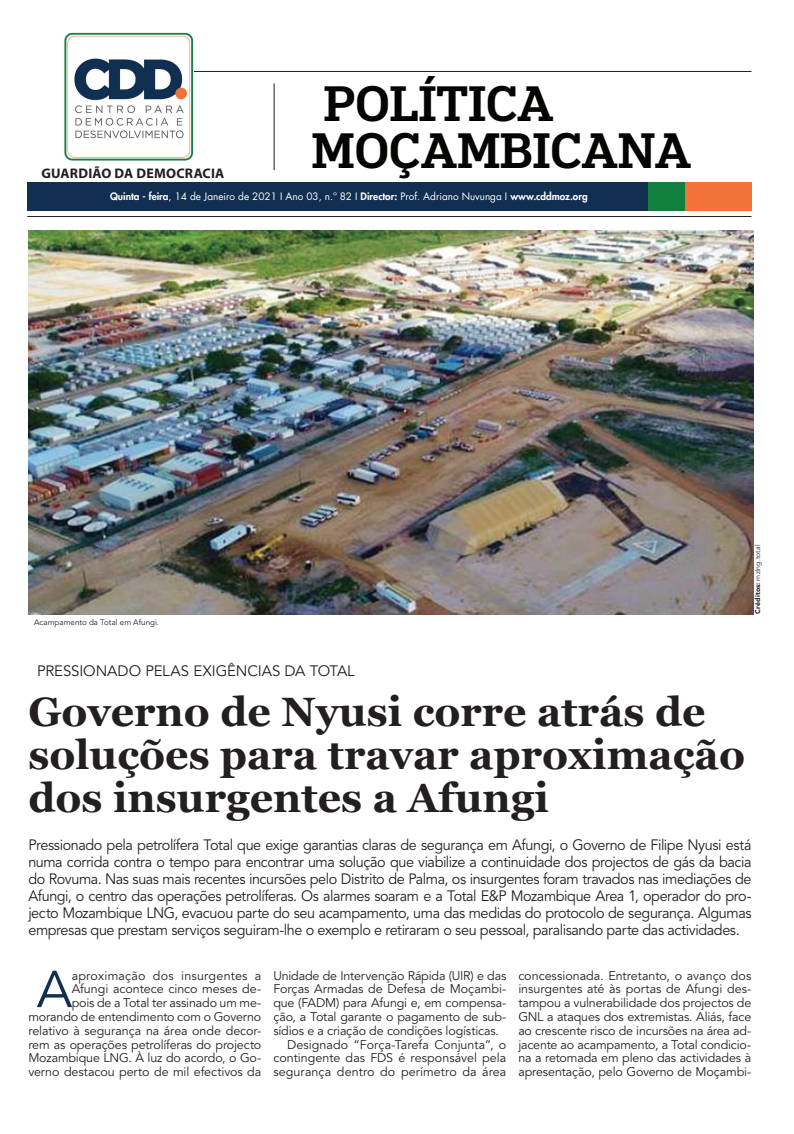
<style>
.page{position:relative;width:794px;height:1134px;background:#fff}
.page>*{position:absolute;margin:0;border:0;box-sizing:border-box;transform-origin:0 0}
.t1{font:51.5px "Avenir LT Std";color:#112f51}
.t2{font:500 47px "Popular";color:#040503}
.t3{font:700 41px/43px "Georgia";color:#231f20}
.t4{font:15px/17px "Avenir LT Std";letter-spacing:-.025em;color:#231f20;text-align:justify;scale:.96 1}
.t5{font:15px "Avenir LT Std";letter-spacing:-.005em;color:#231f20}
.t6{font:700 13.9px "Myriad Pro";letter-spacing:.015em;color:#231f20}
.t7{font:12.5px/13.8px "Avenir LT Std";letter-spacing:-.01em;color:#231f20;text-align:right}
.t8{font:10px "Futura LT";color:#fff}
.t9{font:8px "Avenir LT Std";letter-spacing:.005em;color:#231f20}
.t10{font:7px "Avenir LT Std";letter-spacing:.015em;color:#231f20}
.s1{font-weight:800}
.s2{font-weight:900}
</style>
<div class="page">
<div style="left:27px;top:182px;width:724px;height:29px;background:#112f51"></div>
<hr style="left:82px;top:71px;width:669px;height:1px;background:#231f20">
<hr style="left:27px;top:216px;width:724px;height:1px;background:#231f20">
<div style="left:648px;top:182px;width:103px;height:29px;background:#f37239"></div>
<div style="left:648px;top:182px;width:37px;height:29px;background:#11803f"></div>
<hr style="left:274px;top:83px;width:1px;height:87px;background:#231f20">
<img style="left:65px;top:32px;width:128px;height:128px">
<img style="left:28px;top:230px;width:725px;height:384px">
<h2 class="t2" style="left:324px;top:72px;width:232px">POLÍTICA</h2>
<h2 class="t2" style="left:312px;top:119px;width:381px">MOÇAMBICANA</h2>
<p class="t8" style="left:110px;top:190px;width:479px"><span class="s1">Quinta - feira</span>, 14 de Janeiro de 2021 I Ano 03, n.º 82 I <span class="s1">Director:</span> Prof. Adriano Nuvunga I <span class="s1">www.cddmoz.org</span></p>
<p class="t6" style="left:41px;top:164px;width:184px">GUARDIÃO DA DEMOCRACIA</p>
<p class="t9" style="left:34px;top:618px;width:127px">Acampamento da Total em Afungi.</p>
<p class="t5" style="left:37px;top:663px;width:319px">PRESSIONADO PELAS EXIGÊNCIAS DA TOTAL</p>
<p class="t10" style="left:754px;top:614px;width:71px;rotate:-90deg"><span class="s2">Créditos:</span> mzlng.total</p>
<h3 class="t3" style="left:28px;top:691px;width:718px">Governo de Nyusi corre atrás de soluções para travar aproximação dos insurgentes a Afungi</h3>
<p class="t4" style="left:28px;top:836px;width:755px">Pressionado pela petrolífera Total que exige garantias claras de segurança em Afungi, o Governo de Filipe Nyusi está numa corrida contra o tempo para encontrar uma solução que viabilize a continuidade dos projectos de gás da bacia do Rovuma. Nas suas mais recentes incursões pelo Distrito de Palma, os insurgentes foram travados nas imediações de Afungi, o centro das operações petrolíferas. Os alarmes soaram e a Total E&amp;P Mozambique Area 1, operador do pro&shy;jecto Mozambique LNG, evacuou parte do seu acampamento, uma das medidas do protocolo de segurança. Algumas empresas que prestam serviços seguiram-lhe o exemplo e retiraram o seu pessoal, paralisando parte das actividades.</p>
<h1 class="t1" style="left:37px;top:960px;width:37px">A</h1>
<p class="t7" style="left:28px;top:969px;width:234px">aproximação dos insurgentes a<br>Afungi acontece cinco meses de-<br>pois de a Total ter assinado um me&shy;morando de entendimento com o Governo relativo à segurança na área onde decor&shy;rem as operações petrolíferas do projecto Mozambique LNG. À luz do acordo, o Go&shy;verno destacou perto de mil efectivos da</p>
<p class="t7" style="left:273px;top:969px;width:234px">Unidade de Intervenção Rápida (UIR) e das</p>
<p class="t7" style="left:518px;top:969px;width:234px;text-align:justify">concessionada. Entretanto, o avanço dos insurgentes até às portas de Afungi des&shy;tampou a vulnerabilidade dos projectos de GNL a ataques dos extremistas. Aliás, face ao crescente risco de incursões na área ad&shy;jacente ao acampamento, a Total condicio&shy;na a retomada em pleno das actividades à apresentação, pelo Governo de Moçambi-</p>
<p class="t7" style="left:273px;top:982px;width:234px">Forças Armadas de Defesa de Moçambi-</p>
<p class="t7" style="left:273px;top:996px;width:234px">que (FADM) para Afungi e, em compensa-</p>
<p class="t7" style="left:273px;top:1010px;width:234px">ção, a Total garante o pagamento de sub-</p>
<p class="t7" style="left:273px;top:1024px;width:227px">sídios e a criação de condições logísticas.</p>
<p class="t7" style="left:287px;top:1038px;width:221px">Designado “Força-Tarefa Conjunta”, o</p>
<p class="t7" style="left:273px;top:1051px;width:234px">contingente das FDS é responsável pela</p>
<p class="t7" style="left:273px;top:1065px;width:234px">segurança dentro do perímetro da área</p>
</div>
